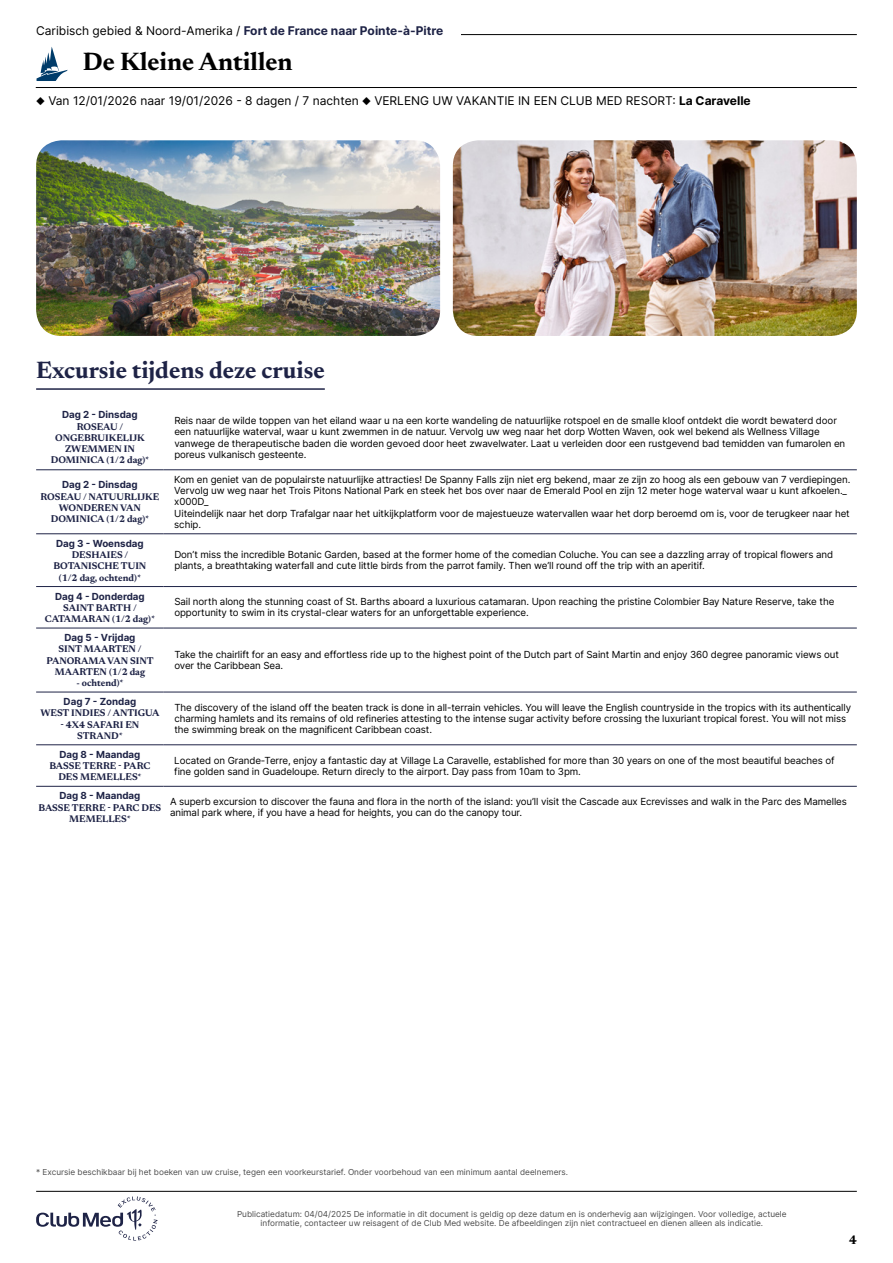
<style>
.page{position:relative;width:893px;height:1263px;background:#fff}
.page>*{position:absolute;margin:0;border:0;box-sizing:border-box;transform-origin:0 0}
.t1{font:700 25.5px "Newsreader 24 pt";color:#000}
.t2{font:700 24px "Newsreader 24 pt";color:#1e2346}
.t3{font:700 12.6px "Newsreader 24 pt";color:#000}
.t4{font:12px "Inter";color:#000}
.t5{font:9.75px/11.2px "Inter";letter-spacing:-.01em;color:#000}
.t6{font:700 9.75px/11.2px "Newsreader 24 pt";color:#1e2346;text-align:center}
.t7{font:700 9.75px "Inter";color:#1e2346}
.t8{font:8.25px/9px "Inter";color:#4d4d4d;text-align:center}
.s1{font-weight:700;color:#1e2346}
.s2{font-weight:700}
</style>
<div class="page">
<hr style="left:107px;top:34px;width:750px;height:1px;background:#000">
<hr style="left:36px;top:87px;width:821px;height:1px;background:#000">
<svg style="left:36px;top:47px;width:32px;height:34px"></svg>
<div style="left:36px;top:26px;width:424px;height:17px;background:#fff"></div>
<img style="left:36px;top:140px;width:404px;height:196px">
<img style="left:453px;top:140px;width:404px;height:196px">
<hr style="left:36px;top:388px;width:289px;height:2px;background:#1e2346">
<hr style="left:36px;top:469px;width:128px;height:1px;background:#1e2346">
<hr style="left:164px;top:469px;width:693px;height:1px;background:#1e2346">
<hr style="left:36px;top:533px;width:128px;height:1px;background:#1e2346">
<hr style="left:164px;top:533px;width:693px;height:1px;background:#1e2346">
<hr style="left:36px;top:586px;width:128px;height:1px;background:#1e2346">
<hr style="left:164px;top:586px;width:693px;height:1px;background:#1e2346">
<hr style="left:36px;top:628px;width:128px;height:1px;background:#1e2346">
<hr style="left:164px;top:628px;width:693px;height:1px;background:#1e2346">
<hr style="left:36px;top:692px;width:128px;height:1px;background:#1e2346">
<hr style="left:164px;top:692px;width:693px;height:1px;background:#1e2346">
<hr style="left:36px;top:744px;width:128px;height:1px;background:#1e2346">
<hr style="left:36px;top:786px;width:128px;height:1px;background:#1e2346">
<hr style="left:164px;top:744px;width:693px;height:1px;background:#1e2346">
<hr style="left:164px;top:786px;width:693px;height:1px;background:#1e2346">
<svg style="left:36px;top:1196px;width:122px;height:44px"></svg>
<hr style="left:36px;top:1191px;width:821px;height:1px;background:#000">
<p class="t4" style="left:36px;top:22px;width:408px">Caribisch gebied &amp; Noord-Amerika / <span class="s1">Fort de France naar Pointe-à-Pitre</span></p>
<h1 class="t1" style="left:83px;top:43px;width:211px">De Kleine Antillen</h1>
<p class="t4" style="left:36px;top:92px;width:716px">◆ Van 12/01/2026 naar 19/01/2026 - 8 dagen / 7 nachten ◆ VERLENG UW VAKANTIE IN EEN CLUB MED RESORT: <span class="s2">La Caravelle</span></p>
<h2 class="t2" style="left:36px;top:353px;width:290px">Excursie tijdens deze cruise</h2>
<p class="t7" style="left:62px;top:408px;width:77px">Dag 2 - Dinsdag</p>
<p class="t6" style="left:51px;top:420px;width:100px">ROSEAU /<br>ONGEBRUIKELIJK<br>ZWEMMEN IN<br>DOMINICA (1/2 dag)*</p>
<p class="t5" style="left:174px;top:415px;width:672px">Reis naar de wilde toppen van het eiland waar u na een korte wandeling de natuurlijke rotspoel en de smalle kloof ontdekt die wordt bewaterd door een natuurlijke waterval, waar u kunt zwemmen in de natuur. Vervolg uw weg naar het dorp Wotten Waven, ook wel bekend als Wellness Village vanwege de therapeutische baden die worden gevoed door heet zwavelwater. Laat u verleiden door een rustgevend bad temidden van fumarolen en poreus vulkanisch gesteente.</p>
<p class="t7" style="left:62px;top:478px;width:77px">Dag 2 - Dinsdag</p>
<p class="t6" style="left:40px;top:490px;width:121px">ROSEAU / NATUURLIJKE<br>WONDEREN VAN<br>DOMINICA (1/2 dag)*</p>
<p class="t5" style="left:174px;top:473px;width:677px">Kom en geniet van de populairste natuurlijke attracties! De Spanny Falls zijn niet erg bekend, maar ze zijn zo hoog als een gebouw van 7 verdiepingen.<br>Vervolg uw weg naar het Trois Pitons National Park en steek het bos over naar de Emerald Pool en zijn 12 meter hoge waterval waar u kunt afkoelen._ x000D_<br>Uiteindelijk naar het dorp Trafalgar naar het uitkijkplatform voor de majestueuze watervallen waar het dorp beroemd om is, voor de terugkeer naar het schip.</p>
<p class="t7" style="left:56px;top:536px;width:89px">Dag 3 - Woensdag</p>
<p class="t6" style="left:53px;top:549px;width:94px">DESHAIES /<br>BOTANISCHE TUIN (1/2 dag, ochtend)*</p>
<p class="t5" style="left:174px;top:549px;width:660px">Don’t miss the incredible Botanic Garden, based at the former home of the comedian Coluche. You can see a dazzling array of tropical flowers and plants, a breathtaking waterfall and cute little birds from the parrot family. Then we’ll round off the trip with an aperitif.</p>
<p class="t7" style="left:55px;top:589px;width:91px">Dag 4 - Donderdag</p>
<p class="t6" style="left:45px;top:601px;width:112px">SAINT BARTH /<br>CATAMARAN (1/2 dag)*</p>
<p class="t5" style="left:174px;top:596px;width:662px">Sail north along the stunning coast of St. Barths aboard a luxurious catamaran. Upon reaching the pristine Colombier Bay Nature Reserve, take the opportunity to swim in its crystal-clear waters for an unforgettable experience.</p>
<p class="t7" style="left:64px;top:630px;width:73px">Dag 5 - Vrijdag</p>
<p class="t6" style="left:46px;top:643px;width:109px">SINT MAARTEN /<br>PANORAMA VAN SINT<br>MAARTEN (1/2 dag</p>
<p class="t6" style="left:76px;top:677px;width:49px">- ochtend)*</p>
<p class="t5" style="left:174px;top:649px;width:666px">Take the chairlift for an easy and effortless ride up to the highest point of the Dutch part of Saint Martin and enjoy 360 degree panoramic views out over the Caribbean Sea.</p>
<p class="t7" style="left:64px;top:694px;width:74px">Dag 7 - Zondag</p>
<p class="t6" style="left:40px;top:707px;width:121px">WEST INDIES / ANTIGUA</p>
<p class="t6" style="left:61px;top:718px;width:80px">- 4X4 SAFARI EN<br>STRAND*</p>
<p class="t5" style="left:174px;top:701px;width:678px">The discovery of the island off the beaten track is done in all-terrain vehicles. You will leave the English countryside in the tropics with its authentically charming hamlets and its remains of old refineries attesting to the intense sugar activity before crossing the luxuriant tropical forest. You will not miss the swimming break on the magnificent Caribbean coast.</p>
<p class="t7" style="left:59px;top:747px;width:83px">Dag 8 - Maandag</p>
<p class="t6" style="left:49px;top:760px;width:102px">BASSE TERRE - PARC<br>DES MEMELLES*</p>
<p class="t5" style="left:174px;top:754px;width:662px">Located on Grande-Terre, enjoy a fantastic day at Village La Caravelle, established for more than 30 years on one of the most beautiful beaches of fine golden sand in Guadeloupe. Return direcly to the airport. Day pass from 10am to 3pm.</p>
<p class="t7" style="left:59px;top:789px;width:83px">Dag 8 - Maandag</p>
<p class="t6" style="left:39px;top:801px;width:124px">BASSE TERRE - PARC DES<br>MEMELLES*</p>
<p class="t5" style="left:170px;top:796px;width:678px">A superb excursion to discover the fauna and flora in the north of the island: you’ll visit the Cascade aux Ecrevisses and walk in the Parc des Mamelles animal park where, if you have a head for heights, you can do the canopy tour.</p>
<p class="t8" style="left:36px;top:1168px;width:533px">* Excursie beschikbaar bij het boeken van uw cruise, tegen een voorkeurstarief. Onder voorbehoud van een minimum aantal deelnemers.</p>
<p class="t8" style="left:237px;top:1209px;width:551px">Publicatiedatum: 04/04/2025 De informatie in dit document is geldig op deze datum en is onderhevig aan wijzigingen. Voor volledige, actuele informatie, contacteer uw reisagent of de Club Med website. De afbeeldingen zijn niet contractueel en dienen alleen als indicatie.</p>
<p class="t3" style="left:849px;top:1230px;width:9px">4</p>
</div>
